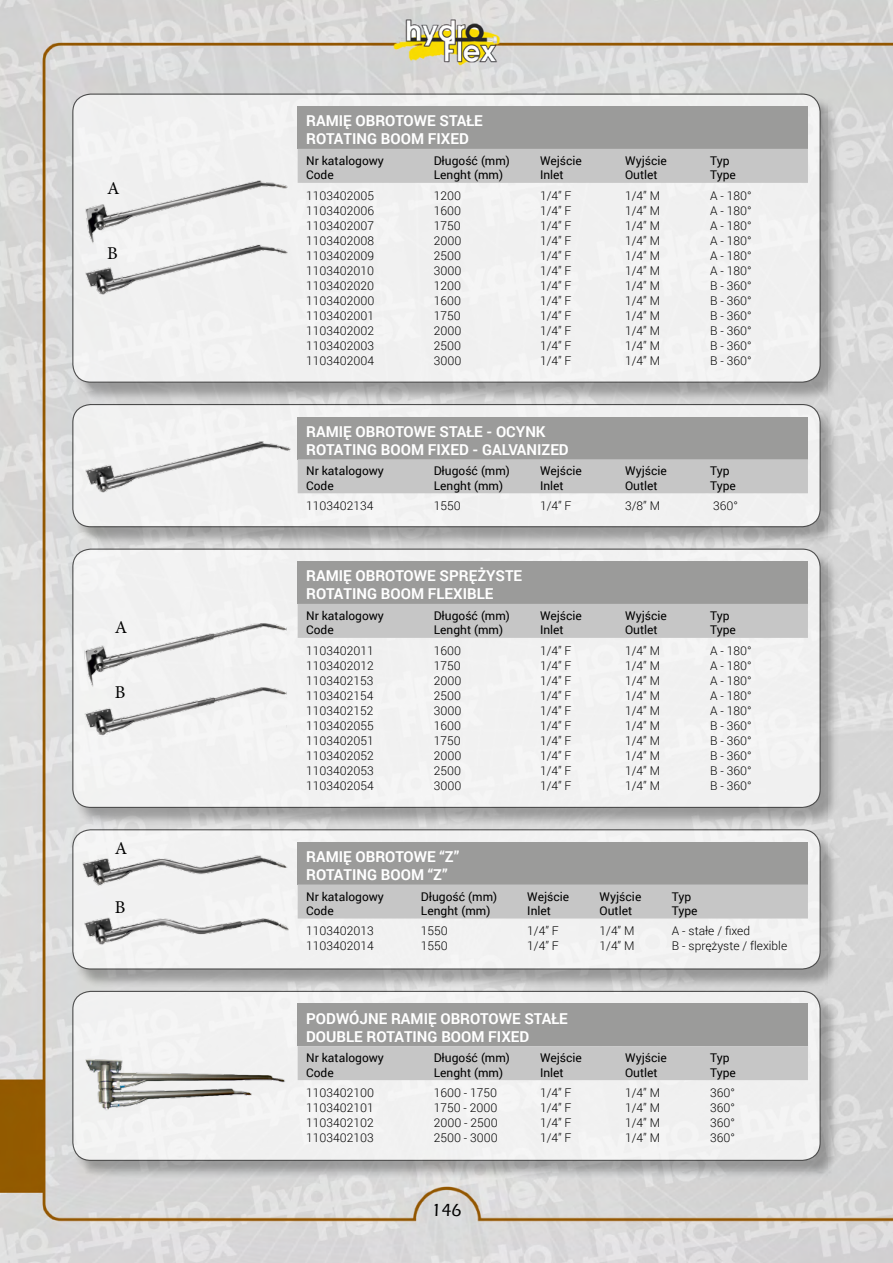
<style>
.page{position:relative;width:893px;height:1263px;background:#fff}
.page>*{position:absolute;margin:0;border:0;box-sizing:border-box;transform-origin:0 0}
.t1{font:18px "Minion Pro";color:#000}
.t2{font:500 18px "Eras ITC";color:#000}
.t3{font:700 15px/18px "Roboto";color:#fff}
.t4{font:300 12px/15px "Roboto";color:#000;text-align:justify}
.t5{font:12px/14.4px "Roboto";color:#000}
</style>
<div class="page">
<img style="left:0;top:0;width:893px;height:1263px">
<div style="left:74px;top:95px;width:766px;height:306px;background:#000;opacity:.45"></div>
<div style="left:73px;top:94px;width:747px;height:288px;background:#f0f0f0;border-radius:18px"></div>
<div style="left:298px;top:106px;width:510px;height:43px;background:#9b9b9a"></div>
<div style="left:298px;top:149px;width:510px;height:34px;background:#c6c6c6"></div>
<div style="left:74px;top:406px;width:766px;height:140px;background:#000;opacity:.45"></div>
<div style="left:73px;top:404px;width:747px;height:123px;background:#f1f1f1;border-radius:18px"></div>
<div style="left:72px;top:404px;width:749px;height:123px;border:1px solid #000;border-radius:18px"></div>
<div style="left:298px;top:417px;width:510px;height:42px;background:#9b9b9a"></div>
<div style="left:298px;top:459px;width:510px;height:34px;background:#c6c6c6"></div>
<div style="left:74px;top:550px;width:766px;height:277px;background:#000;opacity:.45"></div>
<div style="left:73px;top:549px;width:747px;height:258px;background:#f1f1f1;border-radius:18px"></div>
<div style="left:298px;top:561px;width:510px;height:43px;background:#9b9b9a"></div>
<div style="left:298px;top:604px;width:510px;height:34px;background:#c6c6c6"></div>
<div style="left:74px;top:831px;width:766px;height:157px;background:#000;opacity:.45"></div>
<div style="left:73px;top:830px;width:747px;height:139px;background:#f1f1f1;border-radius:18px"></div>
<div style="left:72px;top:829px;width:749px;height:140px;border:1px solid #000;border-radius:18px"></div>
<div style="left:298px;top:842px;width:510px;height:42px;background:#9b9b9a"></div>
<div style="left:298px;top:884px;width:510px;height:34px;background:#c6c6c6"></div>
<img style="left:85px;top:180px;width:203px;height:115px">
<img style="left:85px;top:441px;width:206px;height:52px">
<img style="left:84px;top:623px;width:203px;height:113px">
<img style="left:82px;top:855px;width:207px;height:90px">
<div style="left:74px;top:993px;width:766px;height:186px;background:#000;opacity:.45"></div>
<div style="left:73px;top:991px;width:747px;height:169px;background:#f1f1f1;border-radius:18px"></div>
<div style="left:72px;top:991px;width:749px;height:170px;border:1px solid #000;border-radius:18px"></div>
<div style="left:298px;top:1003px;width:510px;height:43px;background:#9b9b9a"></div>
<div style="left:298px;top:1046px;width:510px;height:34px;background:#c6c6c6"></div>
<img style="left:85px;top:1059px;width:200px;height:52px">
<h1 class="t1" style="left:107px;top:176px;width:14px">A</h1>
<h1 class="t1" style="left:107px;top:241px;width:12px">B</h1>
<h1 class="t1" style="left:115px;top:615px;width:14px">A</h1>
<h1 class="t1" style="left:115px;top:680px;width:12px">B</h1>
<h1 class="t1" style="left:115px;top:836px;width:14px">A</h1>
<h1 class="t1" style="left:115px;top:895px;width:12px">B</h1>
<p class="t3" style="left:306px;top:111px;width:178px">RAMIĘ OBROTOWE STAŁE<br>ROTATING BOOM FIXED</p>
<p class="t5" style="left:306px;top:153px;width:79px">Nr katalogowy<br>Code</p>
<p class="t5" style="left:434px;top:153px;width:78px">Długość (mm)<br>Lenght (mm)</p>
<p class="t5" style="left:540px;top:153px;width:43px">Wejście<br>Inlet</p>
<p class="t5" style="left:625px;top:153px;width:43px">Wyjście<br>Outlet</p>
<p class="t5" style="left:710px;top:153px;width:27px">Typ<br>Type</p>
<p class="t4" style="left:306px;top:188px;width:70px">1103402005<br>1103402006<br>1103402007<br>1103402008<br>1103402009<br>1103402010<br>1103402020<br>1103402000<br>1103402001<br>1103402002<br>1103402003<br>1103402004</p>
<p class="t4" style="left:434px;top:188px;width:29px">1200<br>1600<br>1750<br>2000<br>2500<br>3000<br>1200<br>1600<br>1750<br>2000<br>2500<br>3000</p>
<p class="t4" style="left:540px;top:188px;width:33px">1/4” F 1/4” F 1/4” F 1/4” F 1/4” F 1/4” F 1/4” F 1/4” F 1/4” F 1/4” F 1/4” F 1/4” F</p>
<p class="t4" style="left:625px;top:188px;width:36px">1/4” M 1/4” M 1/4” M 1/4” M 1/4” M 1/4” M 1/4” M 1/4” M 1/4” M 1/4” M 1/4” M 1/4” M</p>
<p class="t4" style="left:710px;top:188px;width:43px">A - 180° A - 180° A - 180° A - 180° A - 180° A - 180° B - 360° B - 360° B - 360° B - 360° B - 360° B - 360°</p>
<p class="t3" style="left:306px;top:422px;width:264px">RAMIĘ OBROTOWE STAŁE - OCYNK<br>ROTATING BOOM FIXED - GALVANIZED</p>
<p class="t5" style="left:306px;top:463px;width:79px">Nr katalogowy<br>Code</p>
<p class="t5" style="left:434px;top:463px;width:78px">Długość (mm)<br>Lenght (mm)</p>
<p class="t5" style="left:540px;top:463px;width:43px">Wejście<br>Inlet</p>
<p class="t5" style="left:625px;top:463px;width:43px">Wyjście<br>Outlet</p>
<p class="t5" style="left:710px;top:463px;width:27px">Typ<br>Type</p>
<p class="t4" style="left:306px;top:498px;width:69px">1103402134</p>
<p class="t4" style="left:434px;top:498px;width:28px">1550</p>
<p class="t4" style="left:540px;top:498px;width:33px">1/4” F</p>
<p class="t4" style="left:625px;top:498px;width:36px">3/8” M</p>
<p class="t4" style="left:713px;top:498px;width:26px">360°</p>
<p class="t3" style="left:306px;top:566px;width:218px">RAMIĘ OBROTOWE SPRĘŻYSTE<br>ROTATING BOOM FLEXIBLE</p>
<p class="t5" style="left:306px;top:608px;width:79px">Nr katalogowy<br>Code</p>
<p class="t5" style="left:434px;top:608px;width:78px">Długość (mm)<br>Lenght (mm)</p>
<p class="t5" style="left:540px;top:608px;width:43px">Wejście<br>Inlet</p>
<p class="t5" style="left:625px;top:608px;width:43px">Wyjście<br>Outlet</p>
<p class="t5" style="left:710px;top:608px;width:27px">Typ<br>Type</p>
<p class="t4" style="left:306px;top:642px;width:69px">1103402011<br>1103402012<br>1103402153<br>1103402154<br>1103402152<br>1103402055<br>1103402051<br>1103402052<br>1103402053<br>1103402054</p>
<p class="t4" style="left:434px;top:642px;width:29px">1600<br>1750<br>2000<br>2500<br>3000<br>1600<br>1750<br>2000<br>2500<br>3000</p>
<p class="t4" style="left:540px;top:642px;width:33px">1/4” F 1/4” F 1/4” F 1/4” F 1/4” F 1/4” F 1/4” F 1/4” F 1/4” F 1/4” F</p>
<p class="t4" style="left:625px;top:642px;width:36px">1/4” M 1/4” M 1/4” M 1/4” M 1/4” M 1/4” M 1/4” M 1/4” M 1/4” M 1/4” M</p>
<p class="t4" style="left:710px;top:642px;width:43px">A - 180° A - 180° A - 180° A - 180° A - 180° B - 360° B - 360° B - 360° B - 360° B - 360°</p>
<p class="t3" style="left:306px;top:847px;width:155px">RAMIĘ OBROTOWE “Z”<br>ROTATING BOOM “Z”</p>
<p class="t5" style="left:306px;top:889px;width:79px">Nr katalogowy<br>Code</p>
<p class="t5" style="left:421px;top:889px;width:78px">Długość (mm)<br>Lenght (mm)</p>
<p class="t5" style="left:527px;top:889px;width:43px">Wejście<br>Inlet</p>
<p class="t5" style="left:600px;top:889px;width:43px">Wyjście<br>Outlet</p>
<p class="t5" style="left:672px;top:889px;width:27px">Typ<br>Type</p>
<p class="t4" style="left:306px;top:923px;width:69px">1103402013<br>1103402014</p>
<p class="t4" style="left:421px;top:923px;width:28px">1550<br>1550</p>
<p class="t4" style="left:527px;top:923px;width:33px">1/4” F<br>1/4” F</p>
<p class="t4" style="left:600px;top:923px;width:36px">1/4” M<br>1/4” M</p>
<p class="t4" style="left:672px;top:923px;width:117px">A - stałe / fixed<br>B - sprężyste / flexible</p>
<p class="t3" style="left:306px;top:1009px;width:263px">PODWÓJNE RAMIĘ OBROTOWE STAŁE<br>DOUBLE ROTATING BOOM FIXED</p>
<p class="t5" style="left:306px;top:1050px;width:79px">Nr katalogowy<br>Code</p>
<p class="t5" style="left:434px;top:1050px;width:78px">Długość (mm)<br>Lenght (mm)</p>
<p class="t5" style="left:540px;top:1050px;width:43px">Wejście<br>Inlet</p>
<p class="t5" style="left:625px;top:1050px;width:43px">Wyjście<br>Outlet</p>
<p class="t5" style="left:710px;top:1050px;width:27px">Typ<br>Type</p>
<p class="t4" style="left:306px;top:1085px;width:69px">1103402100<br>1103402101<br>1103402102<br>1103402103</p>
<p class="t4" style="left:434px;top:1085px;width:66px">1600 - 1750<br>1750 - 2000<br>2000 - 2500<br>2500 - 3000</p>
<p class="t4" style="left:540px;top:1085px;width:33px">1/4” F 1/4” F 1/4” F 1/4” F</p>
<p class="t4" style="left:625px;top:1085px;width:36px">1/4” M 1/4” M 1/4” M 1/4” M</p>
<p class="t4" style="left:710px;top:1085px;width:26px">360° 360° 360° 360°</p>
<h1 class="t2" style="left:431px;top:1200px;width:32px">146</h1>
</div>
